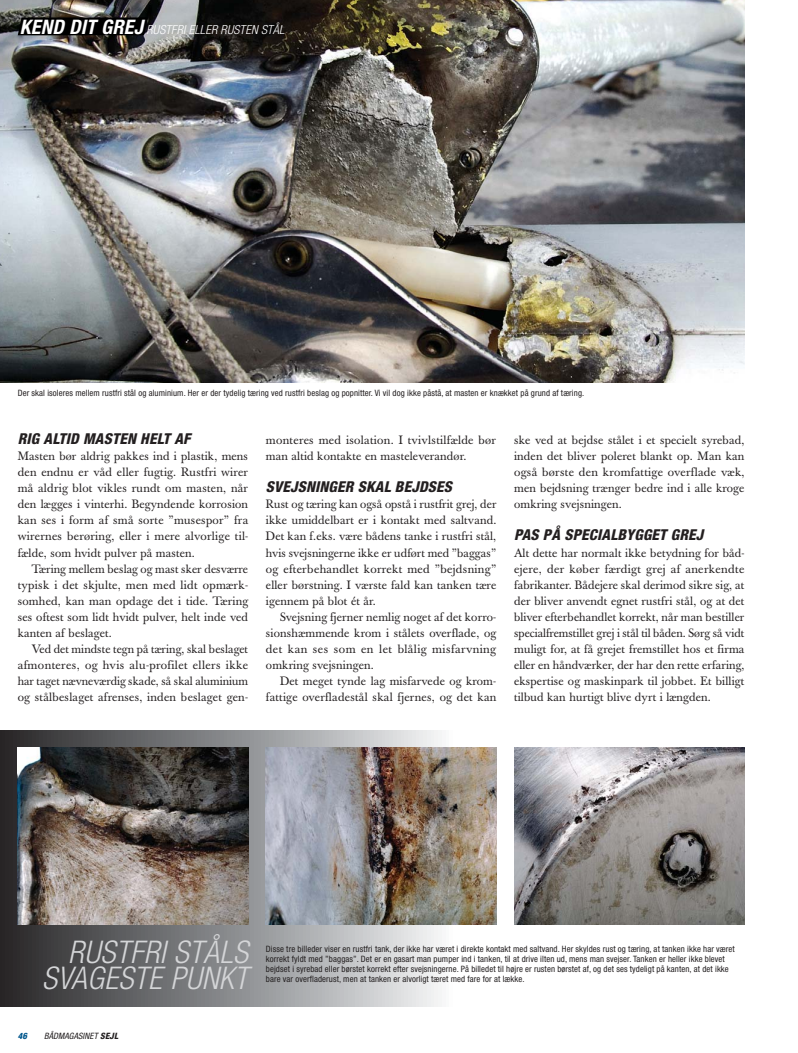
<style>
.page{position:relative;width:798px;height:1053px;background:#fff}
.page>*{position:absolute;margin:0;border:0;box-sizing:border-box;transform-origin:0 0}
.t1{font:italic 300 condensed 31.25px/26.2px "Helvetica Neue";letter-spacing:.01em;color:#d4d5d7;text-align:right}
.t2{font:italic 800 condensed 15px "Helvetica Neue";letter-spacing:.015em;color:#231f20}
.t3{font:italic 300 condensed 12.5px "Helvetica Neue";letter-spacing:.01em;color:#fff}
.t4{font:12px/16.1px "Baskerville";letter-spacing:.015em;color:#231f20;text-align:justify}
.t5{font:condensed 8.75px/10px "Helvetica Neue";letter-spacing:.01em;color:#231f20}
.t6{font:italic condensed 8.75px "Helvetica Neue";letter-spacing:.01em;color:#231f20}
.t7{font:italic 800 condensed 8.75px "Helvetica Neue";color:#00578d}
.s1{font-weight:700;font-size:20px}
.s2{font-weight:800}
</style>
<div class="page">
<svg style="left:0;top:730px;width:745px;height:276px"></svg>
<img style="left:514px;top:747px;width:230px;height:178px">
<img style="left:266px;top:747px;width:230px;height:178px">
<img style="left:18px;top:747px;width:230px;height:178px">
<img style="left:0;top:0;width:744px;height:382px">
<svg style="left:18px;top:17px;width:130px;height:18px;background:#030303"></svg>
<p class="t3" style="left:20px;top:25px;width:266px"><span class="s1">KEND DIT GREJ</span> RUSTFRI ELLER RUSTEN STÅL</p>
<p class="t5" style="left:18px;top:389px;width:568px">Der skal isoleres mellem rustfri stål og aluminium. Her er der tydelig tæring ved rustfri beslag og popnitter. Vi vil dog ikke påstå, at masten er knækket på grund af tæring.</p>
<p class="t2" style="left:18px;top:433px;width:174px">RIG ALTID MASTEN HELT AF</p>
<p class="t4" style="left:18px;top:449px;width:232px">Masten bør aldrig pakkes ind i plastik, mens den endnu er våd eller fugtig. Rustfri wirer må aldrig blot vikles rundt om masten, når den lægges i vinterhi. Begyndende korrosion kan ses i form af små sorte ”musespor” fra wirernes berøring, eller i mere alvorlige til&shy;fælde, som hvidt pulver på masten.</p>
<p class="t4" style="left:18px;top:562px;width:232px;text-indent:14px">Tæring mellem beslag og mast sker desværre typisk i det skjulte, men med lidt opmærk&shy;somhed, kan man opdage det i tide. Tæring ses oftest som lidt hvidt pulver, helt inde ved kanten af beslaget.</p>
<p class="t4" style="left:18px;top:642px;width:232px;text-indent:14px">Ved det mindste tegn på tæring, skal beslaget afmonteres, og hvis alu-profilet ellers ikke har taget nævneværdig skade, så skal aluminium og stålbeslaget afrenses, inden beslaget gen-</p>
<p class="t4" style="left:266px;top:433px;width:232px">monteres med isolation. I tvivlstilfælde bør man altid kontakte en masteleverandør.</p>
<p class="t2" style="left:266px;top:481px;width:187px">SVEJSNINGER SKAL BEJDSES</p>
<p class="t4" style="left:266px;top:497px;width:232px">Rust og tæring kan også opstå i rustfrit grej, der ikke umiddelbart er i kontakt med saltvand.<br>Det kan f.eks. være bådens tanke i rustfri stål, hvis svejsningerne ikke er udført med ”baggas” og efterbehandlet korrekt med ”bejdsning” eller børstning. I værste fald kan tanken tære igennem på blot ét år.</p>
<p class="t4" style="left:266px;top:610px;width:232px;text-indent:14px">Svejsning fjerner nemlig noget af det korro&shy;sionshæmmende krom i stålets overflade, og det kan ses som en let blålig misfarvning omkring svejsningen.</p>
<p class="t4" style="left:266px;top:674px;width:232px;text-align:right">Det meget tynde lag misfarvede og krom&shy;fattige overfladestål skal fjernes, og det kan</p>
<p class="t4" style="left:514px;top:433px;width:232px">ske ved at bejdse stålet i et specielt syrebad, inden det bliver poleret blankt op. Man kan også børste den kromfattige overflade væk, men bejdsning trænger bedre ind i alle kroge omkring svejsningen.</p>
<p class="t2" style="left:514px;top:529px;width:191px">PAS PÅ SPECIALBYGGET GREJ</p>
<p class="t4" style="left:514px;top:545px;width:232px">Alt dette har normalt ikke betydning for båd&shy;ejere, der køber færdigt grej af anerkendte fabrikanter. Bådejere skal derimod sikre sig, at der bliver anvendt egnet rustfri stål, og at det bliver efterbehandlet korrekt, når man bestiller specialfremstillet grej i stål til båden. Sørg så vidt muligt for, at få grejet fremstillet hos et firma eller en håndværker, der har den rette erfaring, ekspertise og maskinpark til jobbet. Et billigt tilbud kan hurtigt blive dyrt i længden.</p>
<h1 class="t1" style="left:42px;top:941px;width:207px">RUSTFRI STÅLS<br>SVAGESTE PUNKT</h1>
<p class="t5" style="left:266px;top:944px;width:470px">Disse tre billeder viser en rustfri tank, der ikke har været i direkte kontakt med saltvand. Her skyldes rust og tæring, at tanken ikke har været korrekt fyldt med ”baggas”. Det er en gasart man pumper ind i tanken, til at drive ilten ud, mens man svejser. Tanken er heller ikke blevet bejdset i syrebad eller børstet korrekt efter svejsningerne. På billedet til højre er rusten børstet af, og det ses tydeligt på kanten, at det ikke bare var overfladerust, men at tanken er alvorligt tæret med fare for at lække.</p>
<p class="t7" style="left:18px;top:1032px;width:11px">46</p>
<p class="t6" style="left:44px;top:1032px;width:76px">BÅDMAGASINET <span class="s2">SEJL</span></p>
</div>
